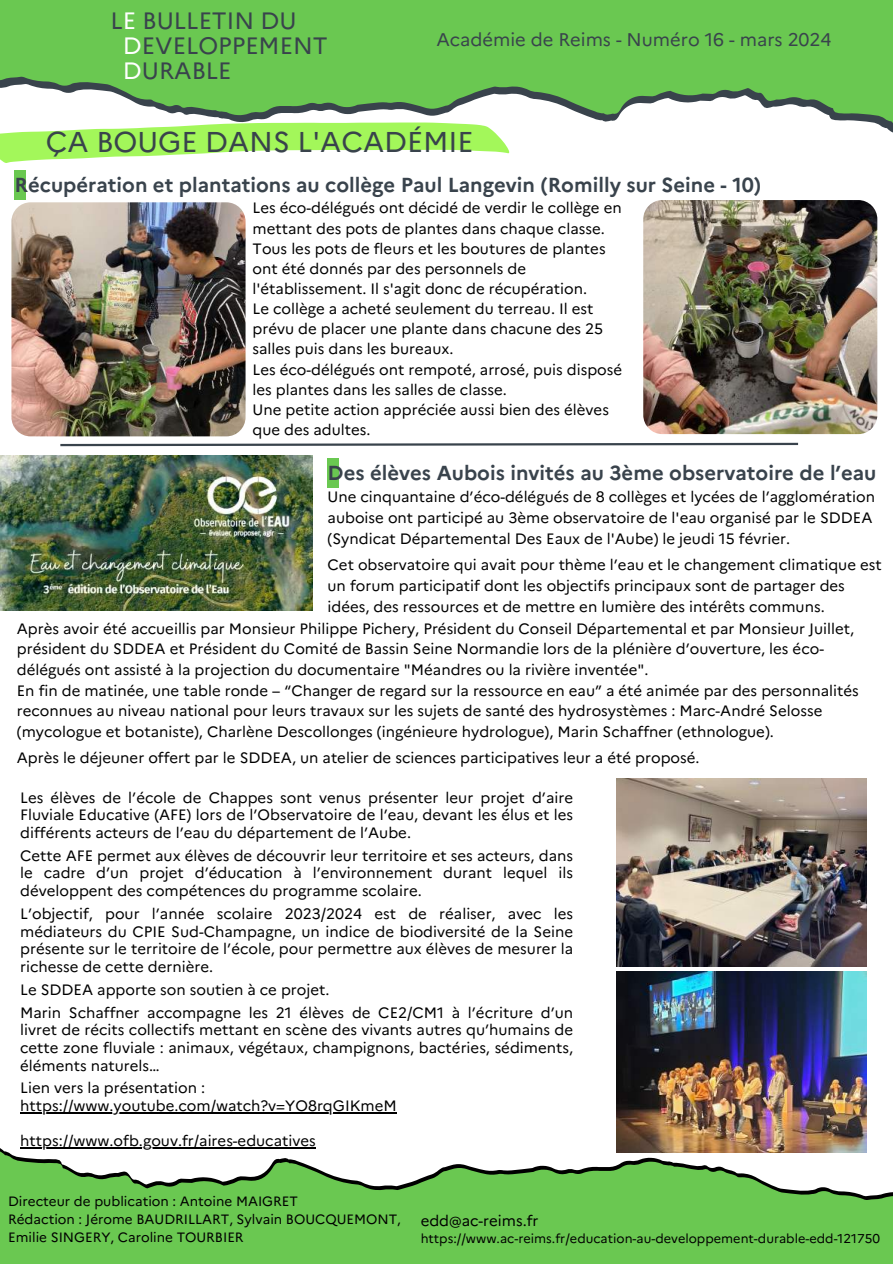
<style>
.page{position:relative;width:893px;height:1264px;background:#fff}
.page>*{position:absolute;margin:0;border:0;box-sizing:border-box;transform-origin:0 0}
.t1{font:28.65px "Marianne";color:#39434c}
.t2{font:23.7px/49.5px "Marianne";color:#39434c}
.t3{font:700 20.25px "Marianne";color:#39434c}
.t4{font:18.3px "Marianne";color:#39434c}
.t5{font:15px/20.1px "Marianne";color:#000}
.t6{font:13.5px/18px "Marianne";color:#000}
.t7{font:12.75px "Marianne";color:#000}
.s1{color:#fff}
</style>
<div class="page">
<svg style="left:0;top:0;width:892px;height:130px;background:#7dc86a"></svg>
<svg style="left:0;top:1146px;width:892px;height:117px;fill:#6ac851"></svg>
<div style="left:327px;top:458px;width:12px;height:29px;background:#6ac851"></div>
<svg style="left:0;top:122px;width:509px;height:41px"></svg>
<div style="left:15px;top:170px;width:11px;height:30px;background:#6ac851"></div>
<svg style="left:60px;top:442px;width:739px;height:5px"></svg>
<img style="left:11px;top:202px;width:234px;height:234px;border-radius:19px">
<img style="left:643px;top:200px;width:234px;height:234px;border-radius:19px">
<img style="left:0;top:455px;width:312px;height:156px">
<img style="left:616px;top:778px;width:250px;height:188px">
<img style="left:616px;top:971px;width:250px;height:181px">
<hr style="left:20px;top:1112px;width:377px;height:1px;background:#000">
<hr style="left:20px;top:1147px;width:296px;height:1px;background:#000">
<h2 class="t2" style="left:123px;top:-4px;width:175px;text-indent:-12px">L<span class="s1">E</span> BULLETIN DU<br><span class="s1">D</span>URABLE</h2>
<h2 class="t2" style="left:123px;top:21px;width:206px"><span class="s1">D</span>EVELOPPEMENT</h2>
<p class="t4" style="left:436px;top:28px;width:396px">Académie de Reims - Numéro 16 - mars 2024</p>
<h1 class="t1" style="left:46px;top:124px;width:429px">ÇA BOUGE DANS L'ACADÉMIE</h1>
<h3 class="t3" style="left:15px;top:172px;width:748px">Récupération et plantations au collège Paul Langevin (Romilly sur Seine - 10)</h3>
<p class="t5" style="left:252px;top:198px;width:371px">Les éco-délégués ont décidé de verdir le collège en mettant des pots de plantes dans chaque classe.<br>Tous les pots de fleurs et les boutures de plantes ont été donnés par des personnels de l'établissement. Il s'agit donc de récupération.<br>Le collège a acheté seulement du terreau. Il est prévu de placer une plante dans chacune des 25 salles puis dans les bureaux.<br>Les éco-délégués ont rempoté, arrosé, puis disposé les plantes dans les salles de classe.<br>Une petite action appréciée aussi bien des élèves que des adultes.</p>
<h3 class="t3" style="left:327px;top:460px;width:550px">Des élèves Aubois invités au 3ème observatoire de l’eau</h3>
<p class="t5" style="left:327px;top:486px;width:549px;line-height:20.7px">Une cinquantaine d’éco-délégués de 8 collèges et lycées de l’agglomération auboise ont participé au 3ème observatoire de l'eau organisé par le SDDEA (Syndicat Départemental Des Eaux de l'Aube) le jeudi 15 février.</p>
<p class="t5" style="left:327px;top:554px;width:555px;line-height:20.7px">Cet observatoire qui avait pour thème l’eau et le changement climatique est un forum participatif dont les objectifs principaux sont de partager des idées, des ressources et de mettre en lumière des intérêts communs.</p>
<p class="t5" style="left:17px;top:618px;width:843px;line-height:20.7px">Après avoir été accueillis par Monsieur Philippe Pichery, Président du Conseil Départemental et par Monsieur Juillet, président du SDDEA et Président du Comité de Bassin Seine Normandie lors de la plénière d’ouverture, les éco&shy;délégués ont assisté à la projection du documentaire "Méandres ou la rivière inventée".<br>En fin de matinée, une table ronde – “Changer de regard sur la ressource en eau” a été animée par des personnalités reconnues au niveau national pour leurs travaux sur les sujets de santé des hydrosystèmes : Marc-André Selosse (mycologue et botaniste), Charlène Descollonges (ingénieure hydrologue), Marin Schaffner (ethnologue).</p>
<p class="t5" style="left:17px;top:748px;width:684px">Après le déjeuner offert par le SDDEA, un atelier de sciences participatives leur a été proposé.</p>
<p class="t5" style="left:20px;top:788px;width:554px;line-height:17.7px;text-align:justify">Les élèves de l’école de Chappes sont venus présenter leur projet d’aire Fluviale Educative (AFE) lors de l’Observatoire de l’eau, devant les élus et les différents acteurs de l’eau du département de l’Aube.</p>
<p class="t5" style="left:20px;top:846px;width:554px;line-height:17.7px;text-align:justify">Cette AFE permet aux élèves de découvrir leur territoire et ses acteurs, dans le cadre d’un projet d’éducation à l’environnement durant lequel ils développent des compétences du programme scolaire.</p>
<p class="t5" style="left:20px;top:904px;width:554px;line-height:17.7px;text-align:justify">L’objectif, pour l’année scolaire 2023/2024 est de réaliser, avec les médiateurs du CPIE Sud-Champagne, un indice de biodiversité de la Seine présente sur le territoire de l’école, pour permettre aux élèves de mesurer la richesse de cette dernière.</p>
<p class="t5" style="left:20px;top:977px;width:554px;line-height:23px">Le SDDEA apporte son soutien à ce projet.<br>Marin Schaffner accompagne les 21 élèves de CE2/CM1 à l’écriture d’un</p>
<p class="t5" style="left:20px;top:1021px;width:554px;line-height:17.7px;text-align:justify">livret de récits collectifs mettant en scène des vivants autres qu’humains de cette zone fluviale : animaux, végétaux, champignons, bactéries, sédiments, éléments naturels…</p>
<p class="t5" style="left:20px;top:1079px;width:378px;line-height:17.7px">Lien vers la présentation : https://www.youtube.com/watch?v=YO8rqGIKmeM</p>
<p class="t5" style="left:20px;top:1130px;width:297px">https://www.ofb.gouv.fr/aires-educatives</p>
<p class="t6" style="left:8px;top:1192px;width:394px">Directeur de publication : Antoine MAIGRET<br>Rédaction : Jérome BAUDRILLART, Sylvain BOUCQUEMONT,<br>Emilie SINGERY, Caroline TOURBIER</p>
<p class="t5" style="left:420px;top:1210px;width:119px">edd@ac-reims.fr</p>
<p class="t7" style="left:420px;top:1230px;width:461px">https://www.ac-reims.fr/education-au-developpement-durable-edd-121750</p>
</div>
